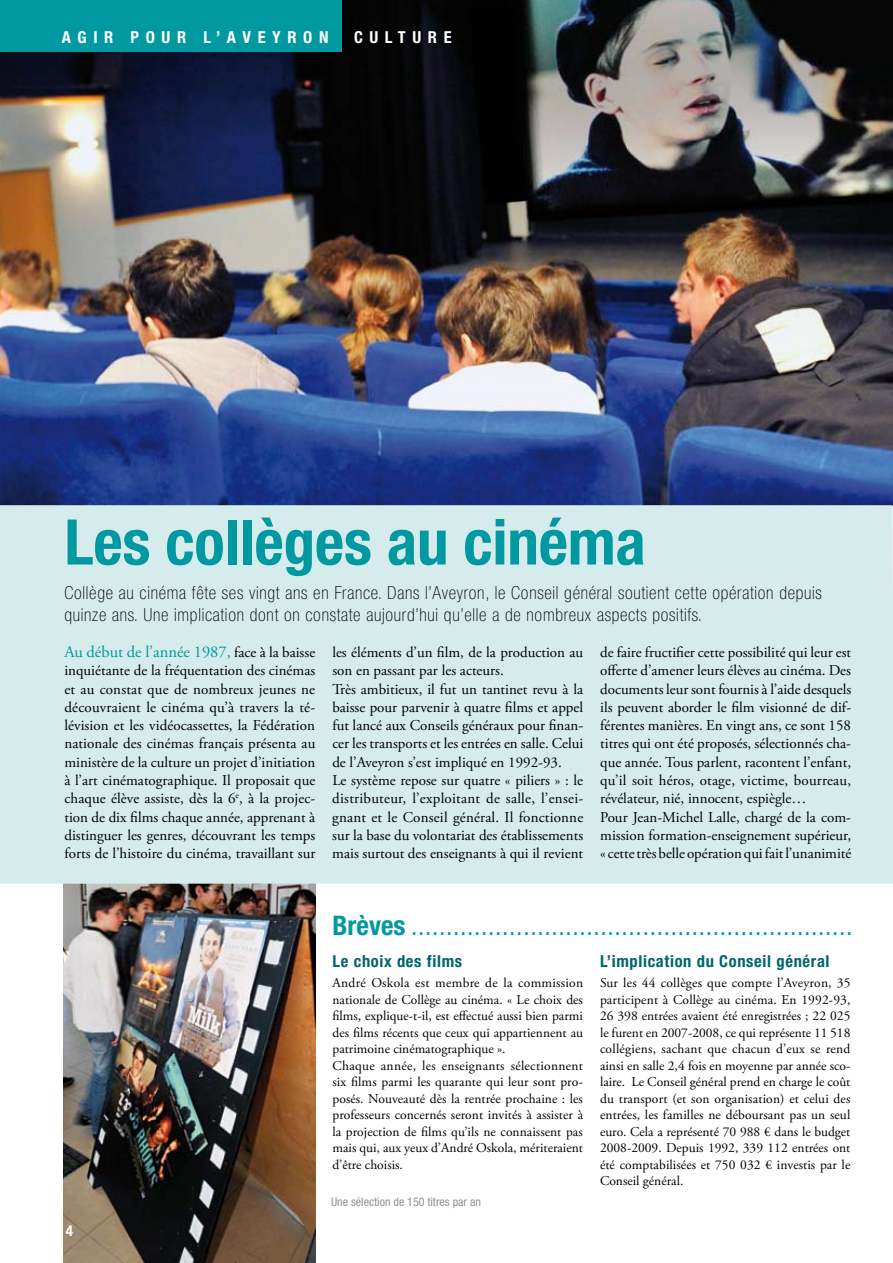
<style>
.page{position:relative;width:893px;height:1263px;background:#fff}
.page>*{position:absolute;margin:0;border:0;box-sizing:border-box;transform-origin:0 0}
.t1{font:700 condensed 63px "Helvetica Neue";color:#0098a1}
.t2{font:100 condensed 18px/22.5px "Helvetica Neue";letter-spacing:.04em;color:#000}
.t3{font:700 condensed 18px "Helvetica Neue";color:#0098a1}
.t4{font:700 condensed 16.5px "Helvetica Neue";letter-spacing:.04em;color:#00666c}
.t5{font:16.5px "Adobe Garamond Pro";color:#0098a1}
.t6{font:700 condensed 16.5px "Helvetica Neue";letter-spacing:.4em;color:#fff}
.t7{font:15px/18.3px "Adobe Garamond Pro";color:#000}
.t8{font:700 condensed 15px "Helvetica Neue";color:#fff}
.t9{font:13.5px/16.5px "Adobe Garamond Pro";letter-spacing:.005em;color:#000}
.t10{font:condensed 12px "Helvetica Neue";color:#929395}
.s1{font-size:15px;color:#000}
.s2{font-size:27px}
</style>
<div class="page">
<img style="left:64px;top:884px;width:251px;height:379px">
<img style="left:0;top:0;width:893px;height:505px">
<div style="left:0;top:505px;width:893px;height:379px;background:#d6ecec"></div>
<div style="left:0;top:0;width:341px;height:51px;background:#0098a1"></div>
<p class="t6" style="left:62px;top:27px;width:268px">AGIR POUR L’AVEYRON</p>
<p class="t6" style="left:354px;top:27px;width:99px">CULTURE</p>
<h1 class="t1" style="left:64px;top:504px;width:583px">Les collèges au cinéma</h1>
<p class="t2" style="left:64px;top:581px;width:759px">Collège au cinéma fête ses vingt ans en France. Dans l’Aveyron, le Conseil général soutient cette opération depuis quinze ans. Une implication dont on constate aujourd’hui qu’elle a de nombreux aspects positifs.</p>
<p class="t5" style="left:64px;top:642px;width:252px">Au début de l’année 1987, <span class="s1">face à la baisse</span></p>
<p class="t7" style="left:64px;top:662px;width:252px;text-align:justify">inquiétante de la fréquentation des cinémas et au constat que de nombreux jeunes ne découvraient le cinéma qu’à travers la té&shy;lévision et les vidéocassettes, la Fédération nationale des cinémas français présenta au ministère de la culture un projet d’initiation à l’art cinématographique. Il proposait que chaque élève assiste, dès la 6<sup>e</sup>, à la projec&shy;tion de dix films chaque année, apprenant à distinguer les genres, découvrant les temps forts de l’histoire du cinéma, travaillant sur</p>
<p class="t7" style="left:332px;top:644px;width:252px">les éléments d’un film, de la production au son en passant par les acteurs.<br>Très ambitieux, il fut un tantinet revu à la baisse pour parvenir à quatre films et appel fut lancé aux Conseils généraux pour finan&shy;cer les transports et les entrées en salle. Celui de l’Aveyron s’est impliqué en 1992-93.<br>Le système repose sur quatre « piliers » : le distributeur, l’exploitant de salle, l’ensei&shy;gnant et le Conseil général. Il fonctionne sur la base du volontariat des établissements mais surtout des enseignants à qui il revient</p>
<p class="t7" style="left:600px;top:644px;width:253px">de faire fructifier cette possibilité qui leur est offerte d’amener leurs élèves au cinéma. Des documents leur sont fournis à l’aide desquels ils peuvent aborder le film visionné de dif&shy;férentes manières. En vingt ans, ce sont 158 titres qui ont été proposés, sélectionnés cha&shy;que année. Tous parlent, racontent l’enfant, qu’il soit héros, otage, victime, bourreau, révélateur, nié, innocent, espiègle…<br>Pour Jean-Michel Lalle, chargé de la com&shy;mission formation-enseignement supérieur, « cette très belle opération qui fait l’unanimité</p>
<p class="t8" style="left:66px;top:1222px;width:9px">4</p>
<p class="t3" style="left:333px;top:918px;width:521px"><span class="s2">Brèves</span> ...............................................................</p>
<p class="t4" style="left:333px;top:951px;width:131px">Le choix des films</p>
<p class="t9" style="left:332px;top:975px;width:252px">André Oskola est membre de la commission nationale de Collège au cinéma. « Le choix des films, explique-t-il, est effectué aussi bien parmi des films récents que ceux qui appartiennent au patrimoine cinématographique ».<br>Chaque année, les enseignants sélectionnent six films parmi les quarante qui leur sont pro&shy;posés. Nouveauté dès la rentrée prochaine : les professeurs concernés seront invités à assister à la projection de films qu’ils ne connaissent pas mais qui, aux yeux d’André Oskola, mériteraient d’être choisis.</p>
<p class="t10" style="left:331px;top:1194px;width:151px">Une sélection de 150 titres par an</p>
<p class="t4" style="left:600px;top:951px;width:231px">L’implication du Conseil général</p>
<p class="t9" style="left:600px;top:975px;width:252px;text-align:justify">Sur les 44 collèges que compte l’Aveyron, 35 participent à Collège au cinéma. En 1992-93, 26 398 entrées avaient été enregistrées ; 22 025 le furent en 2007-2008, ce qui représente 11 518 collégiens, sachant que chacun d’eux se rend ainsi en salle 2,4 fois en moyenne par année sco&shy;laire. Le Conseil général prend en charge le coût du transport (et son organisation) et celui des entrées, les familles ne déboursant pas un seul euro. Cela a représenté 70 988 € dans le budget 2008-2009. Depuis 1992, 339 112 entrées ont été comptabilisées et 750 032 € investis par le Conseil général.</p>
</div>
